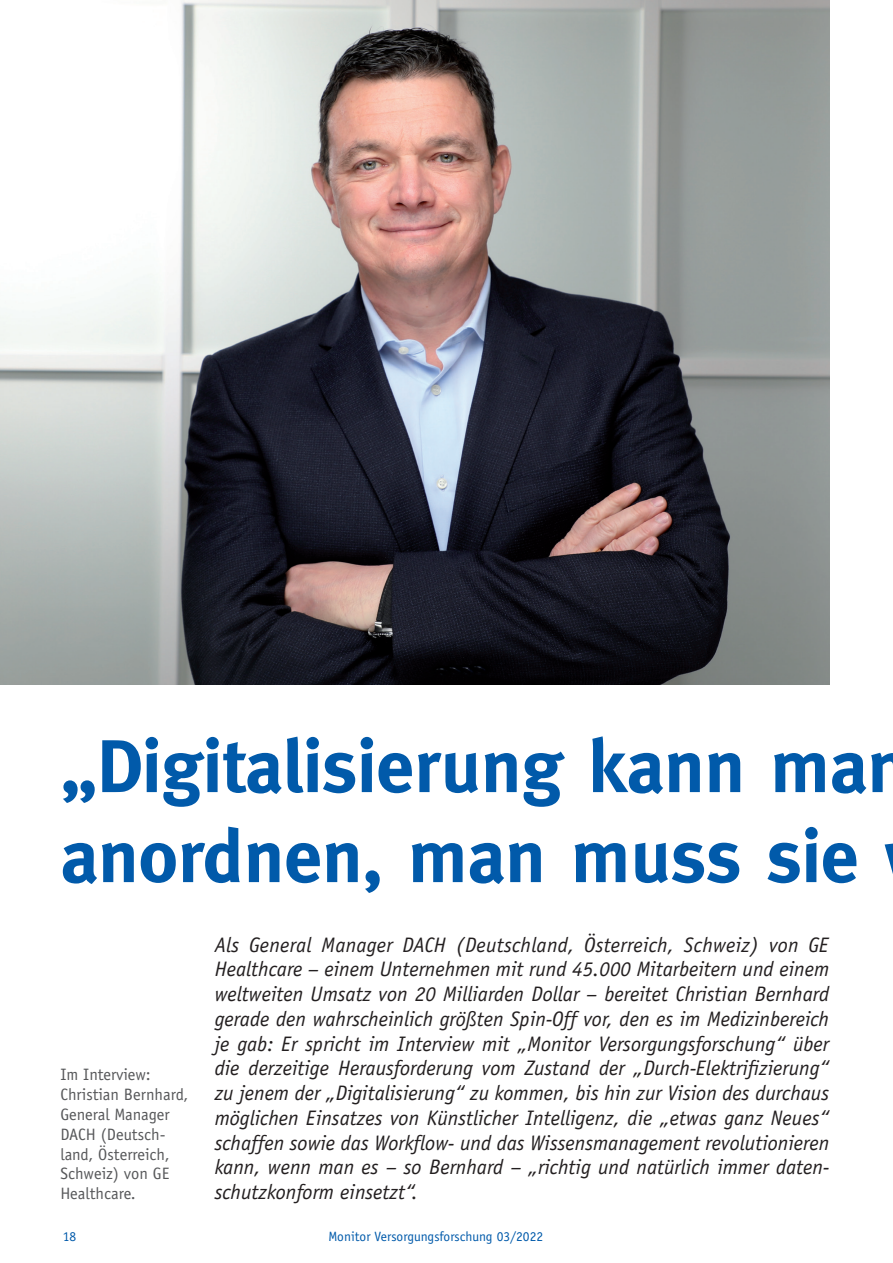
<style>
.page{position:relative;width:893px;height:1263px;background:#fff}
.page>*{position:absolute;margin:0;border:0;box-sizing:border-box;transform-origin:0 0}
.t1{font:700 75px/90px "Meta";color:#015aaa}
.t2{font:italic 21px/24.8px "Officina Sans";color:#231f20;text-align:justify}
.t3{font:16.5px/19.8px "Officina Sans";color:#57585a}
.t4{font:13.5px "Officina Sans";color:#015aaa}
</style>
<div class="page">
<img style="left:0;top:0;width:829px;height:684px">
<h1 class="t1" style="left:60px;top:721px;width:849px">„Digitalisierung kann man anordnen, man muss sie</h1>
<p class="t3" style="left:60px;top:1065px;width:130px">Im Interview:<br>Christian Bernhard,<br>General Manager<br>DACH (Deutsch&shy;land, Österreich,<br>Schweiz) von GE<br>Healthcare.</p>
<p class="t2" style="left:215px;top:932px;width:616px">Als General Manager DACH (Deutschland, Österreich, Schweiz) von GE Healthcare – einem Unternehmen mit rund 45.000 Mitarbeitern und einem weltweiten Umsatz von 20 Milliarden Dollar – bereitet Christian Bernhard gerade den wahrscheinlich größten Spin-Off vor, den es im Medizinbereich je gab: Er spricht im Interview mit „Monitor Versorgungsforschung“ über die derzeitige Herausforderung vom Zustand der „Durch-Elektrifizierung“ zu jenem der „Digitalisierung“ zu kommen, bis hin zur Vision des durchaus möglichen Einsatzes von Künstlicher Intelligenz, die „etwas ganz Neues“ schaffen sowie das Workflow- und das Wissensmanagement revolutionieren kann, wenn man es – so Bernhard – „richtig und natürlich immer daten&shy;schutzkonform einsetzt“.</p>
<p class="t4" style="left:63px;top:1228px;width:15px">18</p>
<p class="t4" style="left:329px;top:1228px;width:216px">Monitor Versorgungsforschung 03/2022</p>
</div>
